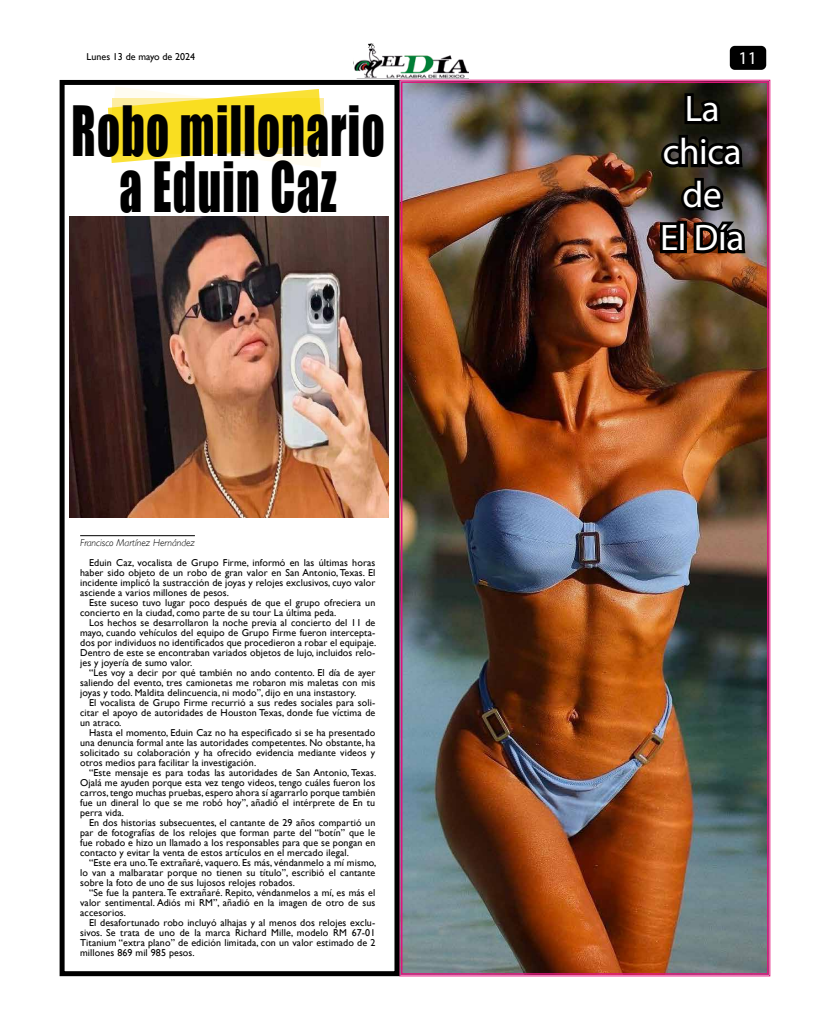
<style>
.page{position:relative;width:823px;height:1015px;background:#fff}
.page>*{position:absolute;margin:0;border:0;box-sizing:border-box;transform-origin:0 0}
.t1{font:63.6px/56px "Impact";letter-spacing:.03em;color:#000;text-align:center;scale:.71 1}
.t2{font:37px/43px "Myriad Pro";letter-spacing:-.01em;color:#fff;text-align:center}
.t3{font:18px "Myriad Pro";color:#fff}
.t4{font:10px/10px "Gill Sans";letter-spacing:.01em;color:#000;text-align:justify}
.t5{font:italic 300 10px "Gill Sans";color:#000}
</style>
<div class="page">
<div style="left:729px;top:46px;width:36px;height:24px;background:#000;border-radius:5px"></div>
<img style="left:353px;top:44px;width:22px;height:21px">
<svg style="left:108px;top:87px;width:217px;height:80px"></svg>
<img style="left:354px;top:49px;width:114px;height:30px">
<img style="left:399px;top:80px;width:370px;height:896px">
<div style="left:401px;top:81px;width:367px;height:893px;border:2px solid #e1157d"></div>
<svg style="left:656px;top:90px;width:92px;height:167px;background:#29221a"></svg>
<div style="left:60px;top:80px;width:339px;height:896px;border:5px solid #000"></div>
<img style="left:69px;top:216px;width:319px;height:301px">
<hr style="left:80px;top:535px;width:115px;height:1px;background:#000">
<p class="t4" style="left:87px;top:52px;width:110px">Lunes 13 de mayo de 2024</p>
<h3 class="t3" style="left:738px;top:47px;width:20px">11</h3>
<h2 class="t2" style="left:659px;top:87px;width:86px">La chica de<br>El Día</h2>
<h1 class="t1" style="left:71px;top:101px;width:442px">Robo millonario a Eduin Caz</h1>
<p class="t5" style="left:80px;top:537px;width:116px">Francisco Martínez Hernández</p>
<p class="t4" style="left:80px;top:558px;width:296px;text-indent:9px">Eduin Caz, vocalista de Grupo Firme, informó en las últimas horas haber sido objeto de un robo de gran valor en San Antonio, Texas. El incidente implicó la sustracción de joyas y relojes exclusivos, cuyo valor asciende a varios millones de pesos.</p>
<p class="t4" style="left:80px;top:598px;width:296px;text-indent:9px">Este suceso tuvo lugar poco después de que el grupo ofreciera un concierto en la ciudad, como parte de su tour La última peda.</p>
<p class="t4" style="left:80px;top:618px;width:297px;text-indent:9px">Los hechos se desarrollaron la noche previa al concierto del 11 de mayo, cuando vehículos del equipo de Grupo Firme fueron intercepta&shy;dos por individuos no identificados que procedieron a robar el equipaje.<br>Dentro de este se encontraban variados objetos de lujo, incluidos relo&shy;jes y joyería de sumo valor.</p>
<p class="t4" style="left:80px;top:668px;width:296px;text-indent:9px">“Les voy a decir por qué también no ando contento. El día de ayer saliendo del evento, tres camionetas me robaron mis maletas con mis joyas y todo. Maldita delincuencia, ni modo”, dijo en una instastory.</p>
<p class="t4" style="left:80px;top:698px;width:296px;text-indent:9px">El vocalista de Grupo Firme recurrió a sus redes sociales para soli&shy;citar el apoyo de autoridades de Houston Texas, donde fue víctima de un atraco.</p>
<p class="t4" style="left:80px;top:728px;width:296px;text-indent:9px">Hasta el momento, Eduin Caz no ha especificado si se ha presentado una denuncia formal ante las autoridades competentes. No obstante, ha solicitado su colaboración y ha ofrecido evidencia mediante videos y otros medios para facilitar la investigación.</p>
<p class="t4" style="left:80px;top:768px;width:297px;text-indent:9px">“Este mensaje es para todas las autoridades de San Antonio, Texas.<br>Ojalá me ayuden porque esta vez tengo videos, tengo cuáles fueron los carros, tengo muchas pruebas, espero ahora sí agarrarlo porque también fue un dineral lo que se me robó hoy”, añadió el intérprete de En tu perra vida.</p>
<p class="t4" style="left:80px;top:818px;width:296px;text-indent:9px">En dos historias subsecuentes, el cantante de 29 años compartió un par de fotografías de los relojes que forman parte del “botín” que le fue robado e hizo un llamado a los responsables para que se pongan en contacto y evitar la venta de estos artículos en el mercado ilegal.</p>
<p class="t4" style="left:80px;top:858px;width:297px;text-indent:9px">“Este era uno. Te extrañaré, vaquero. Es más, véndanmelo a mí mismo, lo van a malbaratar porque no tienen su título”, escribió el cantante sobre la foto de uno de sus lujosos relojes robados.</p>
<p class="t4" style="left:80px;top:888px;width:296px;text-indent:9px">“Se fue la pantera. Te extrañaré. Repito, véndanmelos a mí, es más el valor sentimental. Adiós mi RM”, añadió en la imagen de otro de sus accesorios.</p>
<p class="t4" style="left:80px;top:918px;width:296px;text-indent:9px">El desafortunado robo incluyó alhajas y al menos dos relojes exclu&shy;sivos. Se trata de uno de la marca Richard Mille, modelo RM 67-01<br>Titanium “extra plano” de edición limitada, con un valor estimado de 2 millones 869 mil 985 pesos.</p>
</div>
